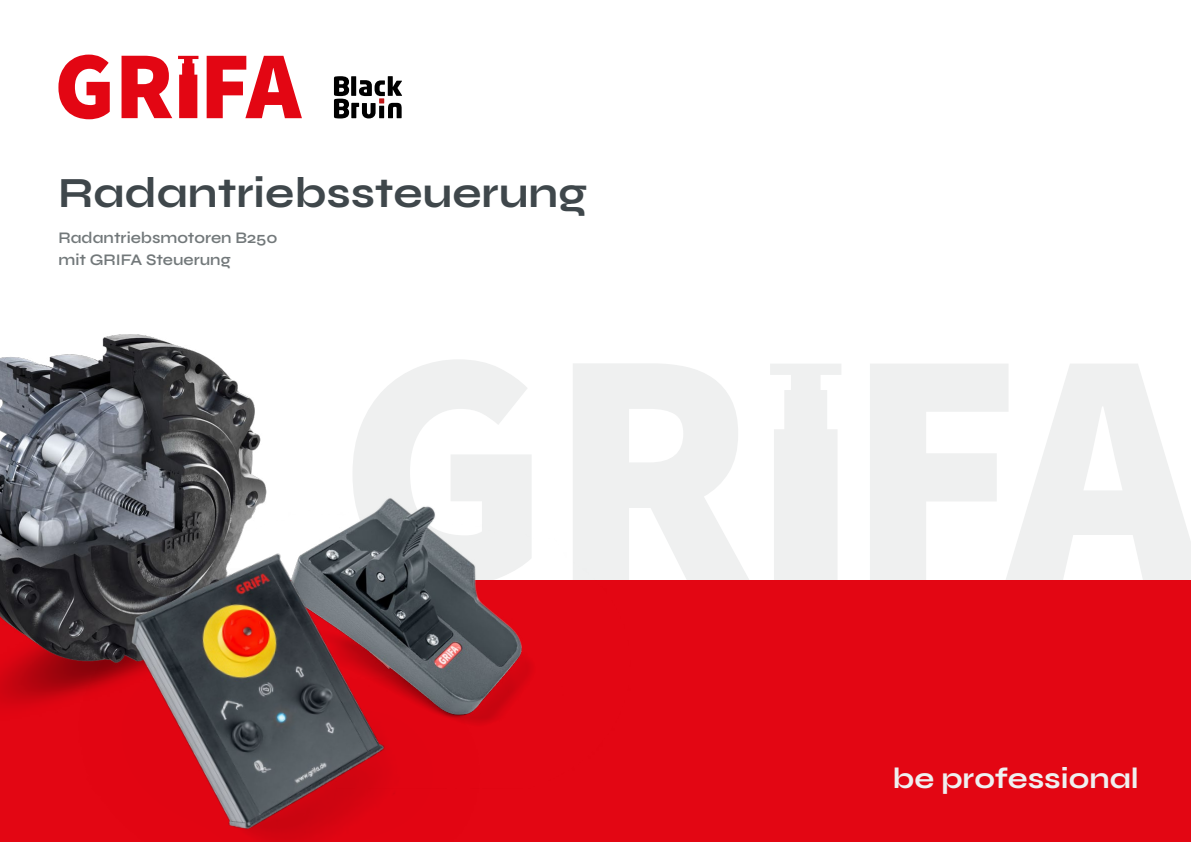
<style>
.page{position:relative;width:1191px;height:842px;background:#fff}
.page>*{position:absolute;margin:0;border:0;box-sizing:border-box;transform-origin:0 0}
.t1{font:700 43px "Syne";color:#3f474b}
.t2{font:700 29.4px "Syne";color:#eff0f0}
.t3{font:600 16.1px "Syne";color:#72787a}
</style>
<div class="page">
<svg style="left:178px;top:56px;width:20px;height:62px"></svg>
<svg style="left:207px;top:56px;width:95px;height:62px"></svg>
<svg style="left:58px;top:55px;width:52px;height:64px"></svg>
<svg style="left:121px;top:56px;width:51px;height:62px"></svg>
<svg style="left:334px;top:76px;width:68px;height:42px"></svg>
<svg style="left:770px;top:364px;width:71px;height:217px"></svg>
<svg style="left:870px;top:364px;width:135px;height:217px"></svg>
<svg style="left:1005px;top:364px;width:186px;height:217px;fill:#eff0f0"></svg>
<svg style="left:371px;top:359px;width:156px;height:48px;fill:#eff0f0"></svg>
<svg style="left:573px;top:363px;width:177px;height:218px"></svg>
<div style="left:0;top:581px;width:1190px;height:261px;background:#e30613"></div>
<img style="left:0;top:334px;width:255px;height:156px">
<img style="left:131px;top:407px;width:572px;height:174px">
<img style="left:0;top:490px;width:549px;height:352px">
<p class="t1" style="left:58px;top:166px;width:531px">Radantriebssteuerung</p>
<p class="t3" style="left:58px;top:228px;width:221px">Radantriebsmotoren B250</p>
<p class="t3" style="left:58px;top:249px;width:174px">mit GRIFA Steuerung</p>
<p class="t2" style="left:892px;top:760px;width:248px">be professional</p>
</div>
